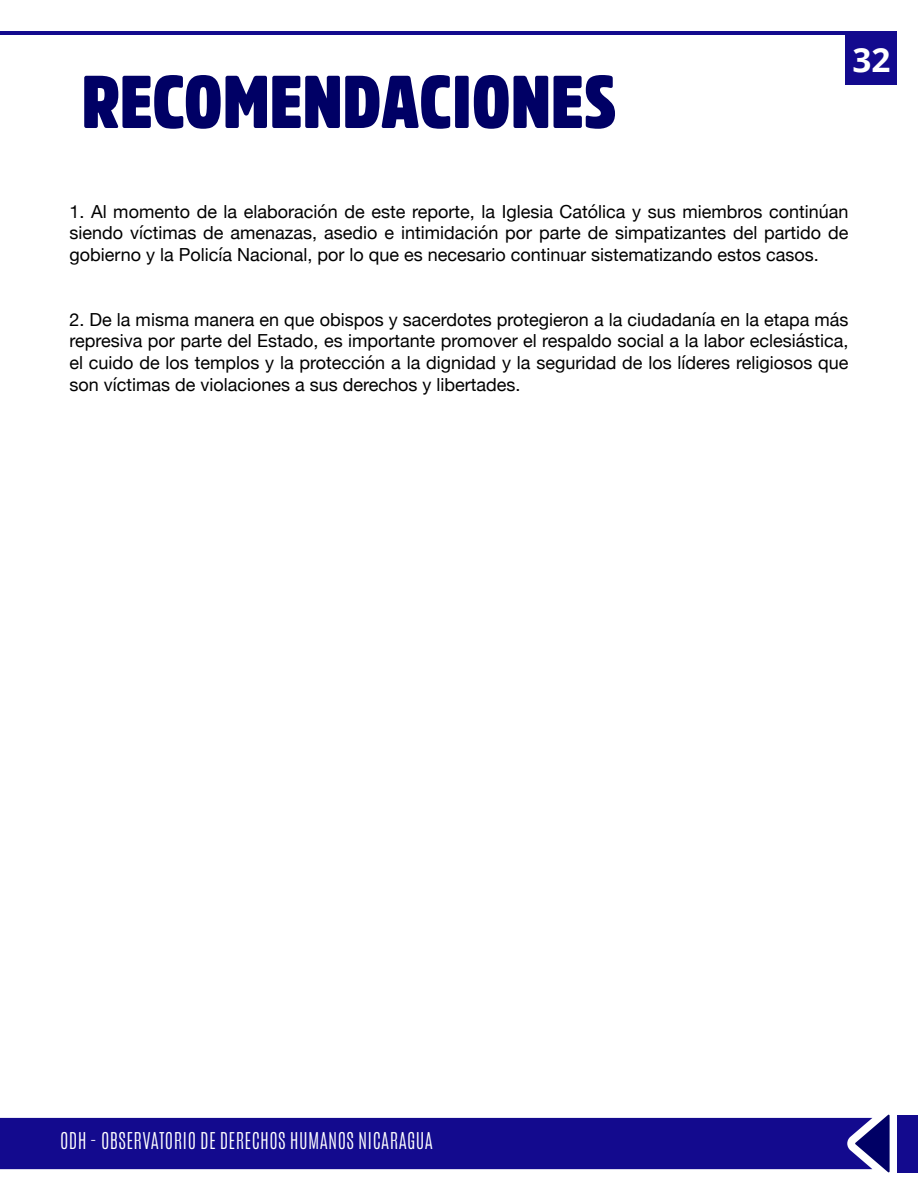
<style>
.page{position:relative;width:918px;height:1188px;background:#fff}
.page>*{position:absolute;margin:0;border:0;box-sizing:border-box;transform-origin:0 0}
.t1{font:900 73.8px "Amsi Pro Cond";color:#000065}
.t2{font:700 33.3px "Open Sans";color:#fff}
.t3{font:300 19.35px "Antonio";letter-spacing:.02em;color:#fff}
.t4{font:18px/21.6px "Helvetica Neue";color:#000;text-align:justify}
</style>
<div class="page">
<hr style="left:0;top:31px;width:897px;height:3px;background:#130a8e">
<div style="left:845px;top:33px;width:52px;height:52px;background:#130a8e"></div>
<div style="left:0;top:1118px;width:855px;height:51px;background:#130a8e"></div>
<svg style="left:855px;top:1115px;width:35px;height:57px"></svg>
<div style="left:898px;top:1115px;width:20px;height:57px;background:#130a8e"></div>
<h1 class="t1" style="left:82px;top:51px;width:536px">RECOMENDACIONES</h1>
<h2 class="t2" style="left:853px;top:37px;width:40px">32</h2>
<p class="t4" style="left:69px;top:202px;width:781px">1. Al momento de la elaboración de este reporte, la Iglesia Católica y sus miembros continúan siendo víctimas de amenazas, asedio e intimidación por parte de simpatizantes del partido de gobierno y la Policía Nacional, por lo que es necesario continuar sistematizando estos casos.</p>
<p class="t4" style="left:69px;top:310px;width:781px">2. De la misma manera en que obispos y sacerdotes protegieron a la ciudadanía en la etapa más represiva por parte del Estado, es importante promover el respaldo social a la labor eclesiástica, el cuido de los templos y la protección a la dignidad y la seguridad de los líderes religiosos que son víctimas de violaciones a sus derechos y libertades.</p>
<p class="t3" style="left:60px;top:1127px;width:375px">ODH - OBSERVATORIO DE DERECHOS HUMANOS NICARAGUA</p>
</div>
